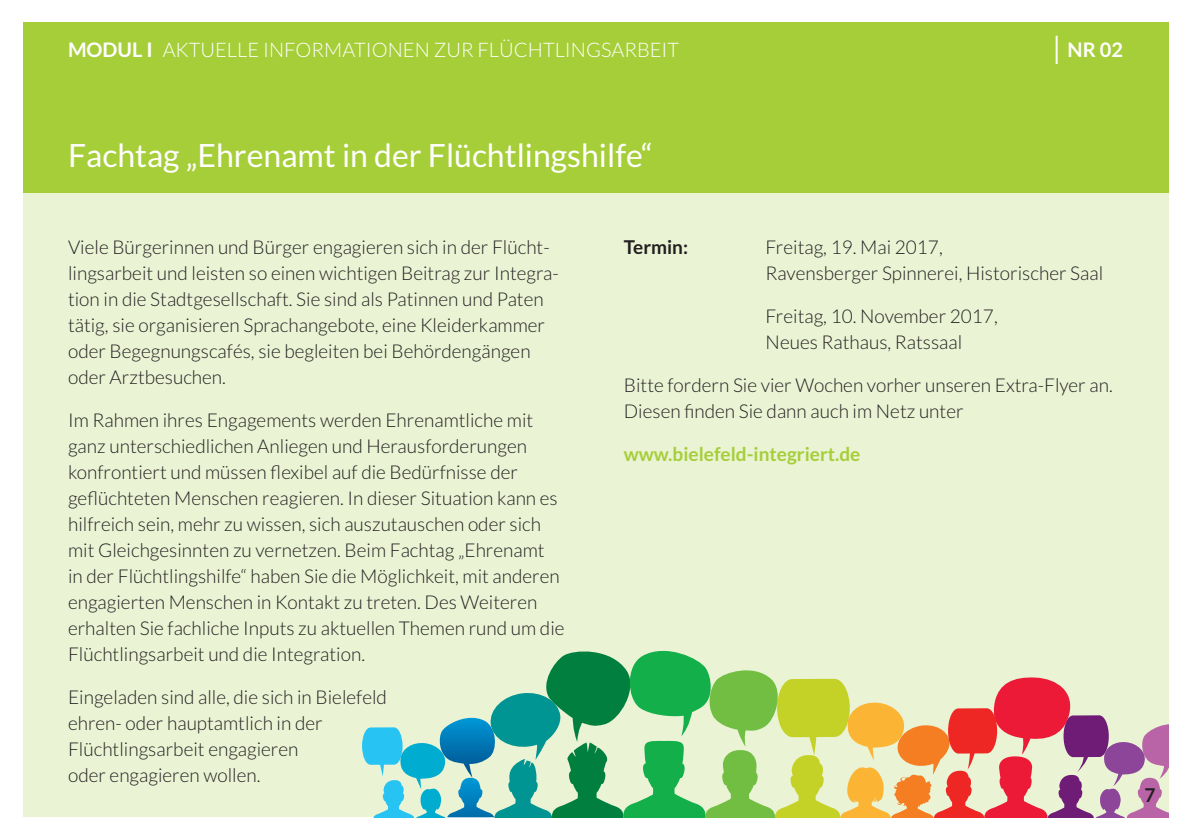
<style>
.page{position:relative;width:1191px;height:840px;background:#fff}
.page>*{position:absolute;margin:0;border:0;box-sizing:border-box;transform-origin:0 0}
.t1{font:32px "Lato";color:#fff}
.t2{font:300 20px "Lato";color:#fff}
.t3{font:700 20px "Lato";color:#fff}
.t4{font:300 19px/26px "Lato";color:#231f20}
.t5{font:700 19px "Lato";color:#a6ce39}
.t6{font:700 19px "Lato";color:#231f20}
.s1{font-weight:700}
.s2{font-size:30px}
</style>
<div class="page">
<div style="left:23px;top:23px;width:1145px;height:793px;background:#eaf3d4"></div>
<svg style="left:362px;top:650px;width:806px;height:166px"></svg>
<div style="left:23px;top:23px;width:1145px;height:170px;background:#a6ce39"></div>
<p class="t2" style="left:68px;top:39px;width:613px"><span class="s1">MODUL I</span> AKTUELLE INFORMATIONEN ZUR FLÜCHTLINGSARBEIT</p>
<p class="t3" style="left:1054px;top:38px;width:70px"><span class="s2">|</span> NR 02</p>
<h1 class="t1" style="left:68px;top:138px;width:586px">Fachtag „Ehrenamt in der Flüchtlingshilfe“</h1>
<p class="t4" style="left:68px;top:234px;width:492px">Viele Bürgerinnen und Bürger engagieren sich in der Flücht&shy;lingsarbeit und leisten so einen wichtigen Beitrag zur Integra&shy;tion in die Stadtgesellschaft. Sie sind als Patinnen und Paten tätig, sie organisieren Sprachangebote, eine Kleiderkammer oder Begegnungscafés, sie begleiten bei Behördengängen oder Arztbesuchen.</p>
<p class="t4" style="left:68px;top:407px;width:498px">Im Rahmen ihres Engagements werden Ehrenamtliche mit ganz unterschiedlichen Anliegen und Herausforderungen konfrontiert und müssen flexibel auf die Bedürfnisse der geflüchteten Menschen reagieren. In dieser Situation kann es hilfreich sein, mehr zu wissen, sich auszutauschen oder sich mit Gleichgesinnten zu vernetzen. Beim Fachtag „Ehrenamt<br>in der Flüchtlingshilfe“ haben Sie die Möglichkeit, mit anderen engagierten Menschen in Kontakt zu treten. Des Weiteren erhalten Sie fachliche Inputs zu aktuellen Themen rund um die Flüchtlingsarbeit und die Integration.</p>
<p class="t4" style="left:68px;top:684px;width:320px">Eingeladen sind alle, die sich in Bielefeld ehren- oder hauptamtlich in der Flüchtlingsarbeit engagieren<br>oder engagieren wollen.</p>
<p class="t6" style="left:624px;top:235px;width:66px">Termin:</p>
<p class="t4" style="left:765px;top:234px;width:339px">Freitag, 19. Mai 2017,<br>Ravensberger Spinnerei, Historischer Saal</p>
<p class="t4" style="left:765px;top:303px;width:234px">Freitag, 10. November 2017,<br>Neues Rathaus, Ratssaal</p>
<p class="t4" style="left:624px;top:372px;width:490px">Bitte fordern Sie vier Wochen vorher unseren Extra-Flyer an.<br>Diesen finden Sie dann auch im Netz unter</p>
<p class="t5" style="left:624px;top:443px;width:238px">www.bielefeld-integriert.de</p>
<p class="t6" style="left:1144px;top:784px;width:13px">7</p>
</div>
